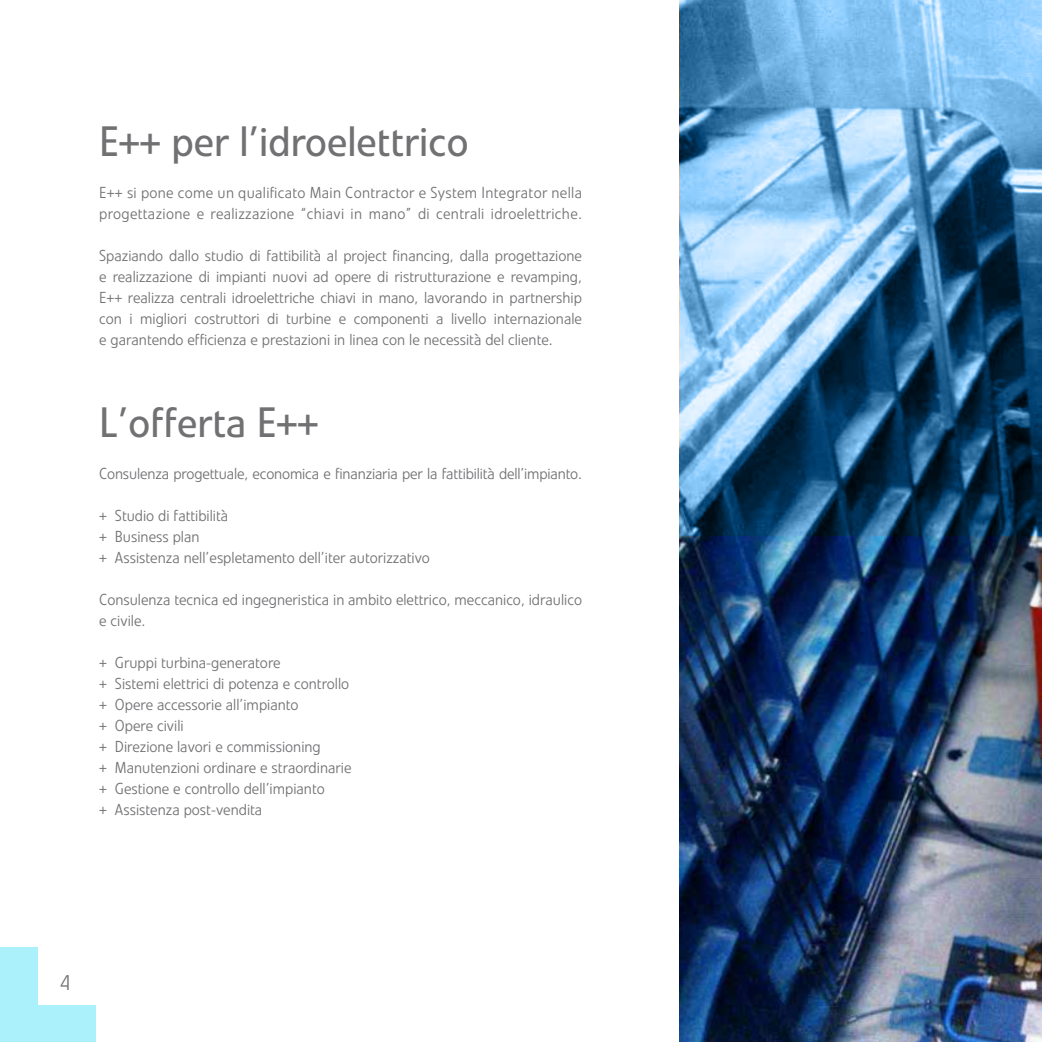
<style>
.page{position:relative;width:1042px;height:1042px;background:#fff}
.page>*{position:absolute;margin:0;border:0;box-sizing:border-box;transform-origin:0 0}
.t1{font:42px "Linotype Veto";color:#717073}
.t2{font:300 21px "Linotype Veto";color:#717073}
.t3{font:300 15.75px/21px "Linotype Veto";color:#717073}
.t4{font:300 15.75px/21px "Linotype Veto";letter-spacing:.02em;color:#717073}
</style>
<div class="page">
<img style="left:680px;top:536px;width:362px;height:506px">
<svg style="left:680px;top:0;width:362px;height:536px;background:#5689b0"></svg>
<div style="left:0;top:947px;width:38px;height:95px;background:#abf1fb"></div>
<div style="left:0;top:1005px;width:96px;height:37px;background:#abf1fb"></div>
<h1 class="t1" style="left:99px;top:116px;width:371px">E++ per l’idroelettrico</h1>
<p class="t4" style="left:99px;top:182px;width:484px">E++ si pone come un qualificato Main Contractor e System Integrator nella progettazione e realizzazione “chiavi in mano” di centrali idroelettriche.</p>
<p class="t3" style="left:99px;top:245px;width:484px;text-align:justify">Spaziando dallo studio di fattibilità al project financing, dalla progettazione e realizzazione di impianti nuovi ad opere di ristrutturazione e revamping, E++ realizza centrali idroelettriche chiavi in mano, lavorando in partnership con i migliori costruttori di turbine e componenti a livello internazionale e garantendo efficienza e prestazioni in linea con le necessità del cliente.</p>
<h1 class="t1" style="left:99px;top:398px;width:221px">L’offerta E++</h1>
<p class="t3" style="left:99px;top:463px;width:484px">Consulenza progettuale, economica e finanziaria per la fattibilità dell’impianto.</p>
<p class="t3" style="left:99px;top:505px;width:332px">+ Studio di fattibilità<br>+ Business plan<br>+ Assistenza nell’espletamento dell’iter autorizzativo</p>
<p class="t3" style="left:99px;top:589px;width:484px">Consulenza tecnica ed ingegneristica in ambito elettrico, meccanico, idraulico e civile.</p>
<p class="t3" style="left:99px;top:652px;width:254px">+ Gruppi turbina-generatore<br>+ Sistemi elettrici di potenza e controllo + Opere accessorie all’impianto<br>+ Opere civili<br>+ Direzione lavori e commissioning<br>+ Manutenzioni ordinare e straordinarie + Gestione e controllo dell’impianto<br>+ Assistenza post-vendita</p>
<h2 class="t2" style="left:60px;top:971px;width:12px">4</h2>
</div>
